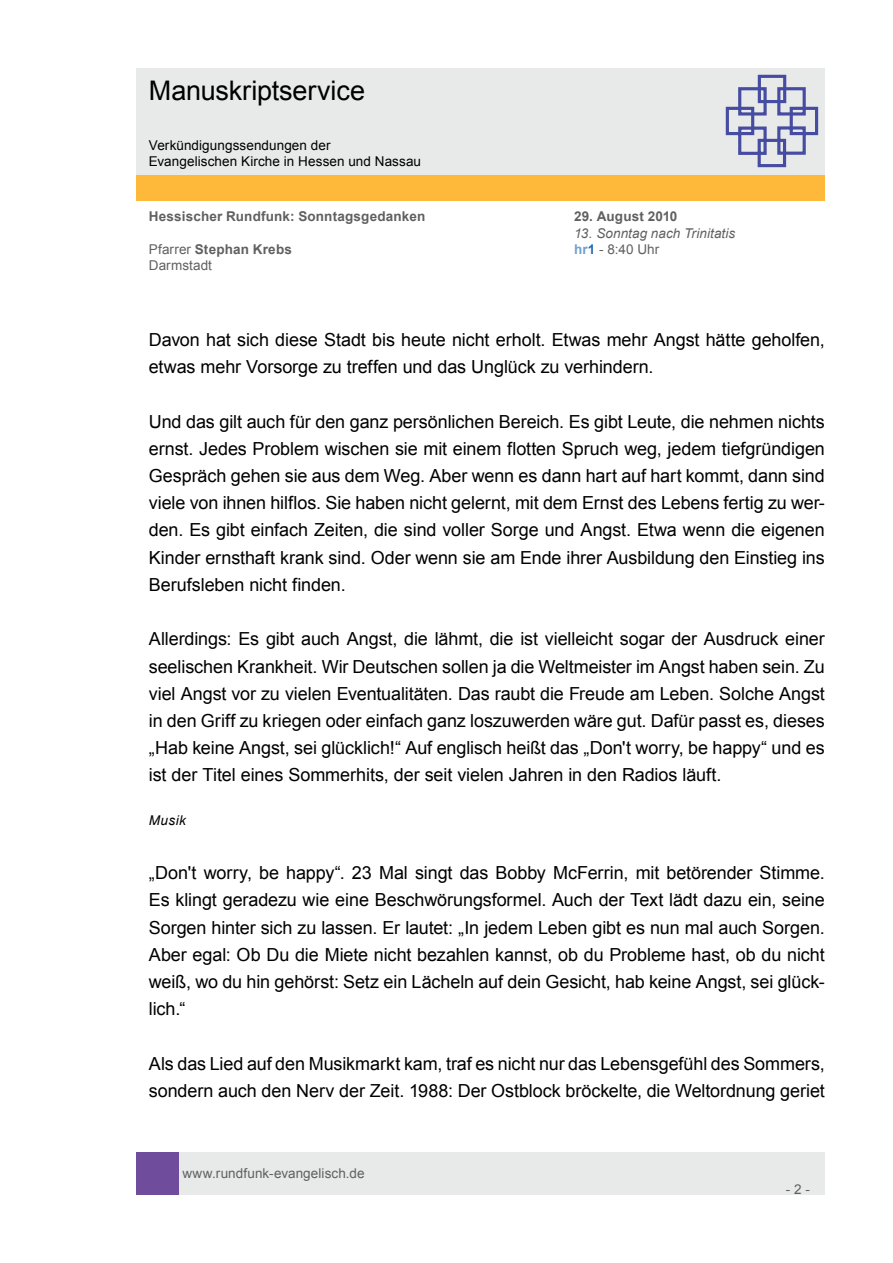
<style>
.page{position:relative;width:893px;height:1263px;background:#fff}
.page>*{position:absolute;margin:0;border:0;box-sizing:border-box;transform-origin:0 0}
.t1{font:27px "Arial";letter-spacing:-.005em;color:#000}
.t2{font:18px/27.2px "Arial";letter-spacing:-.005em;color:#000;text-align:justify}
.t3{font:700 13.5px "Arial";letter-spacing:.01em;color:#606060}
.t4{font:13.5px/16.2px "Arial";letter-spacing:.005em;color:#000}
.t5{font:13.5px "Arial";letter-spacing:.005em;color:#606060}
.t6{font:italic 13.5px "Arial";letter-spacing:.005em;color:#606060}
.t7{font:italic 13.5px "Arial";letter-spacing:.035em;color:#000}
.s1{font-weight:400}
.s2{font-weight:700;color:#71a0cc}
.s3{font-weight:700;color:#2369b2}
</style>
<div class="page">
<div style="left:179px;top:1152px;width:646px;height:43px;background:#e8e9e9"></div>
<div style="left:136px;top:1152px;width:43px;height:43px;background:#704c9c"></div>
<div style="left:136px;top:175px;width:689px;height:26px;background:#ffb93a"></div>
<div style="left:136px;top:68px;width:689px;height:106px;background:#e8e9e9"></div>
<svg style="left:725px;top:74px;width:94px;height:94px"></svg>
<h1 class="t1" style="left:149px;top:73px;width:218px">Manuskriptservice</h1>
<p class="t4" style="left:149px;top:137px;width:274px">Verkündigungssendungen der<br>Evangelischen Kirche in Hessen und Nassau</p>
<p class="t3" style="left:149px;top:208px;width:278px">Hessischer Rundfunk: Sonntagsgedanken</p>
<p class="t3" style="left:574px;top:208px;width:105px">29. August 2010</p>
<p class="t6" style="left:574px;top:224px;width:163px">13. Sonntag nach Trinitatis</p>
<p class="t3" style="left:149px;top:240px;width:145px"><span class="s1">Pfarrer</span> Stephan Krebs</p>
<p class="t5" style="left:574px;top:240px;width:87px"><span class="s2">hr</span><span class="s3">1</span> - 8:40 Uhr</p>
<p class="t5" style="left:149px;top:256px;width:65px">Darmstadt</p>
<p class="t2" style="left:149px;top:326px;width:677px">Davon hat sich diese Stadt bis heute nicht erholt. Etwas mehr Angst hätte geholfen, etwas mehr Vorsorge zu treffen und das Unglück zu verhindern.</p>
<p class="t2" style="left:149px;top:408px;width:678px">Und das gilt auch für den ganz persönlichen Bereich. Es gibt Leute, die nehmen nichts ernst. Jedes Problem wischen sie mit einem flotten Spruch weg, jedem tiefgründigen Gespräch gehen sie aus dem Weg. Aber wenn es dann hart auf hart kommt, dann sind viele von ihnen hilflos. Sie haben nicht gelernt, mit dem Ernst des Lebens fertig zu wer&shy;den. Es gibt einfach Zeiten, die sind voller Sorge und Angst. Etwa wenn die eigenen Kinder ernsthaft krank sind. Oder wenn sie am Ende ihrer Ausbildung den Einstieg ins Berufsleben nicht finden.</p>
<p class="t2" style="left:149px;top:625px;width:677px">Allerdings: Es gibt auch Angst, die lähmt, die ist vielleicht sogar der Ausdruck einer seelischen Krankheit. Wir Deutschen sollen ja die Weltmeister im Angst haben sein. Zu viel Angst vor zu vielen Eventualitäten. Das raubt die Freude am Leben. Solche Angst in den Griff zu kriegen oder einfach ganz loszuwerden wäre gut. Dafür passt es, dieses „Hab keine Angst, sei glücklich!“ Auf englisch heißt das „Don't worry, be happy“ und es ist der Titel eines Sommerhits, der seit vielen Jahren in den Radios läuft.</p>
<p class="t7" style="left:149px;top:811px;width:39px">Musik</p>
<p class="t2" style="left:149px;top:859px;width:678px">„Don't worry, be happy“. 23 Mal singt das Bobby McFerrin, mit betörender Stimme.<br>Es klingt geradezu wie eine Beschwörungsformel. Auch der Text lädt dazu ein, seine Sorgen hinter sich zu lassen. Er lautet: „In jedem Leben gibt es nun mal auch Sorgen.<br>Aber egal: Ob Du die Miete nicht bezahlen kannst, ob du Probleme hast, ob du nicht weiß, wo du hin gehörst: Setz ein Lächeln auf dein Gesicht, hab keine Angst, sei glück&shy;lich.“</p>
<p class="t2" style="left:149px;top:1050px;width:678px">Als das Lied auf den Musikmarkt kam, traf es nicht nur das Lebensgefühl des Sommers, sondern auch den Nerv der Zeit. 1988: Der Ostblock bröckelte, die Weltordnung geriet</p>
<p class="t5" style="left:182px;top:1164px;width:184px">www.rundfunk-evangelisch.de</p>
<p class="t5" style="left:786px;top:1180px;width:26px">- 2 -</p>
</div>
